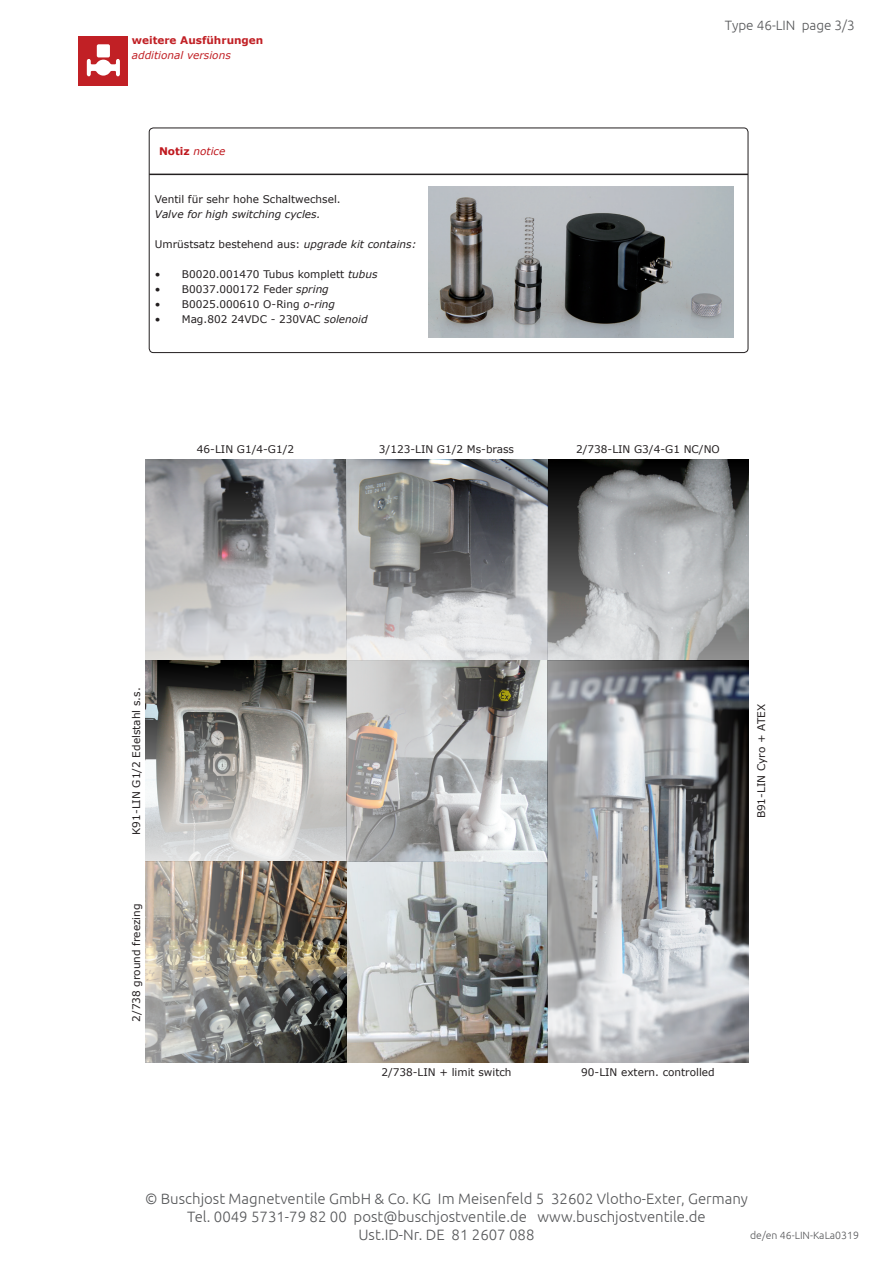
<style>
.page{position:relative;width:893px;height:1263px;background:#fff}
.page>*{position:absolute;margin:0;border:0;box-sizing:border-box;transform-origin:0 0}
.t1{font:300 15px/18px "Ubuntu";color:#57585a;text-align:center}
.t2{font:300 13.5px "Ubuntu";color:#57585a}
.t3{font:10.5px "Verdana";color:#231f20}
.t4{font:italic 10.5px "Verdana";color:#231f20}
.t5{font:300 10.5px "Ubuntu";color:#57585a}
.t6{font:700 10.5px "Verdana";color:#c12025}
.t7{font:italic 10.5px "Verdana";color:#c12025}
.t8{font:italic 10.5px "Verdana";color:#bf181e}
.s1{font-weight:700;font-style:normal}
.s2{font-style:italic}
</style>
<div class="page">
<div style="left:79px;top:36px;width:49px;height:50px;background:#c12025"></div>
<div style="left:97px;top:44px;width:13px;height:13px;background:#fff;border-radius:2px"></div>
<svg style="left:87px;top:59px;width:33px;height:17px"></svg>
<hr style="left:149px;top:174px;width:599px;height:1px;background:#231f20">
<div style="left:149px;top:128px;width:599px;height:225px;border:1px solid #231f20;border-radius:4px"></div>
<img style="left:428px;top:187px;width:305px;height:150px">
<img style="left:146px;top:459px;width:602px;height:603px">
<svg style="left:498px;top:689px;width:14px;height:13px"></svg>
<p class="t6" style="left:132px;top:33px;width:133px">weitere Ausführungen</p>
<p class="t7" style="left:132px;top:48px;width:100px">additional versions</p>
<p class="t8" style="left:159px;top:144px;width:68px"><span class="s1">N otiz</span> notice</p>
<p class="t3" style="left:155px;top:192px;width:187px">Ventil für sehr hohe Schaltwechsel.</p>
<p class="t4" style="left:155px;top:207px;width:167px">Valve for high switching cycles.</p>
<p class="t3" style="left:155px;top:237px;width:263px">Umrüstsatz bestehend aus: <span class="s2">upgrade kit contains:</span></p>
<p class="t3" style="left:155px;top:267px;width:224px">• B0020.001470 Tubus komplett <span class="s2">tubus</span></p>
<p class="t3" style="left:155px;top:282px;width:176px">• B0037.000172 Feder <span class="s2">spring</span></p>
<p class="t3" style="left:155px;top:297px;width:182px">• B0025.000610 O-Ring <span class="s2">o-ring</span></p>
<p class="t3" style="left:155px;top:312px;width:214px">• Mag.802 24VDC - 230VAC <span class="s2">solenoid</span></p>
<p class="t2" style="left:725px;top:17px;width:131px">Type 46-LIN page 3/3</p>
<p class="t3" style="left:197px;top:442px;width:99px">46-LIN G1/4-G1/2</p>
<p class="t3" style="left:379px;top:442px;width:137px">3/123-LIN G1/2 Ms-brass</p>
<p class="t3" style="left:576px;top:442px;width:145px">2/738-LIN G3/4-G1 NC/NO</p>
<p class="t3" style="left:129px;top:835px;width:149px;rotate:-90deg">K91-LIN G1/2 Edelstahl s.s.</p>
<p class="t3" style="left:129px;top:1022px;width:120px;rotate:-90deg">2/738 ground freezing</p>
<p class="t3" style="left:754px;top:818px;width:116px;rotate:-90deg">B91-LIN Cyro + ATEX</p>
<p class="t3" style="left:381px;top:1064px;width:132px">2/738-LIN + limit switch</p>
<p class="t3" style="left:581px;top:1064px;width:135px">90-LIN extern. controlled</p>
<h1 class="t1" style="left:145px;top:1189px;width:604px">© Buschjost Magnetventile GmbH &amp; Co. KG Im Meisenfeld 5 32602 Vlotho-Exter, Germany<br>Tel. 0049 5731-79 82 00 post@buschjostventile.de www.buschjostventile.de<br>Ust.ID-Nr. DE 81 2607 088</h1>
<p class="t5" style="left:750px;top:1229px;width:110px">de/en 46-LIN-KaLa0319</p>
</div>
